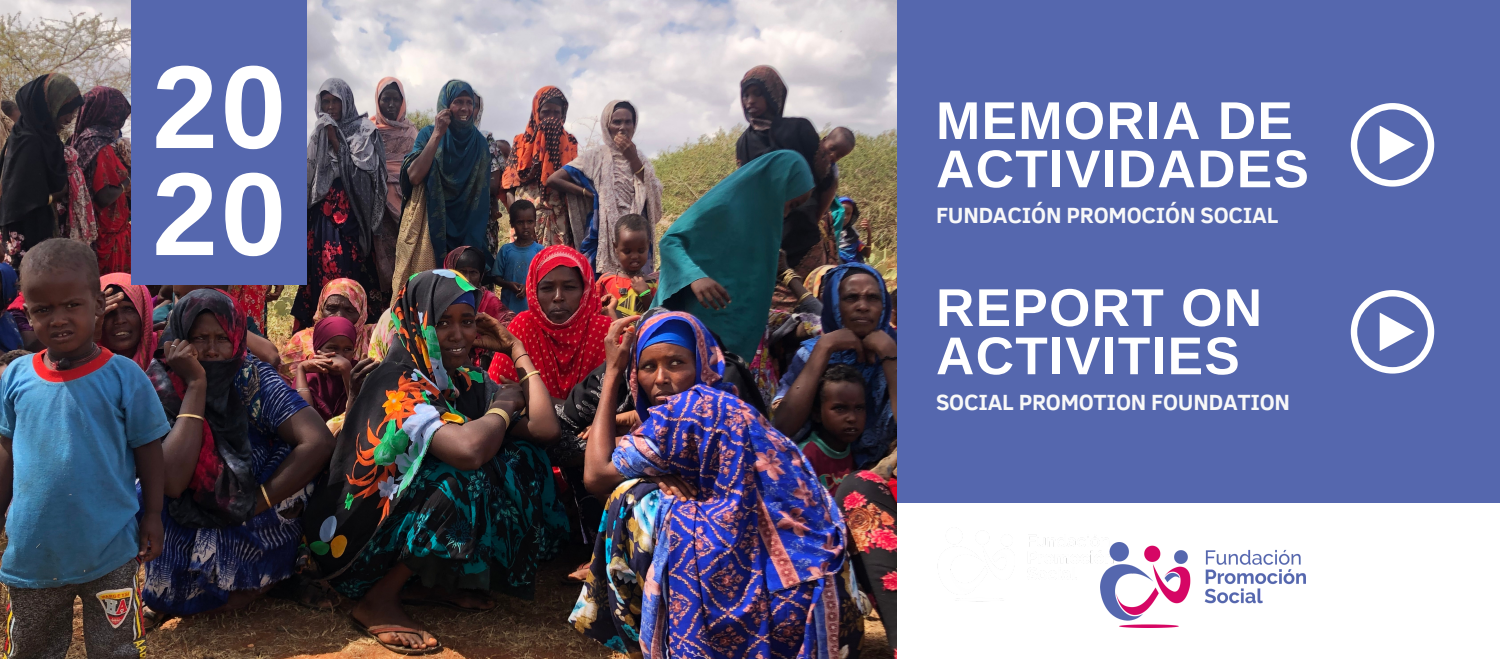
<style>
.page{position:relative;width:1500px;height:659px;background:#fff}
.page>*{position:absolute;margin:0;border:0;box-sizing:border-box;transform-origin:0 0}
.t1{font:700 117.88px "Arimo";color:#fff}
.t2{font:700 53.12px/48.2px "Arimo";letter-spacing:.025em;color:#fff}
.t3{font:700 22.5px "Clear Sans";letter-spacing:-.01em;color:#f8f8f8}
</style>
<div class="page">
<div style="left:0;top:0;width:1500px;height:658px;background:#5567ae"></div>
<div style="left:890px;top:503px;width:610px;height:155px;background:#fff"></div>
<img style="left:0;top:0;width:896px;height:658px">
<div style="left:132px;top:0;width:175px;height:285px;background:#5567ae"></div>
<svg style="left:1351px;top:103px;width:83px;height:83px"></svg>
<svg style="left:1351px;top:290px;width:83px;height:83px"></svg>
<img style="left:1100px;top:542px;width:206px;height:85px">
<p class="t1" style="left:152px;top:41px;width:135px">20</p>
<p class="t1" style="left:152px;top:148px;width:135px">20</p>
<p class="t2" style="left:936px;top:96px;width:374px">MEMORIA DE<br>ACTIVIDADES</p>
<p class="t3" style="left:936px;top:198px;width:344px">FUNDACIÓN PROMOCIÓN SOCIAL</p>
<p class="t2" style="left:936px;top:283px;width:328px">REPORT ON<br>ACTIVITIES</p>
<p class="t3" style="left:936px;top:385px;width:356px">SOCIAL PROMOTION FOUNDATION</p>
</div>
